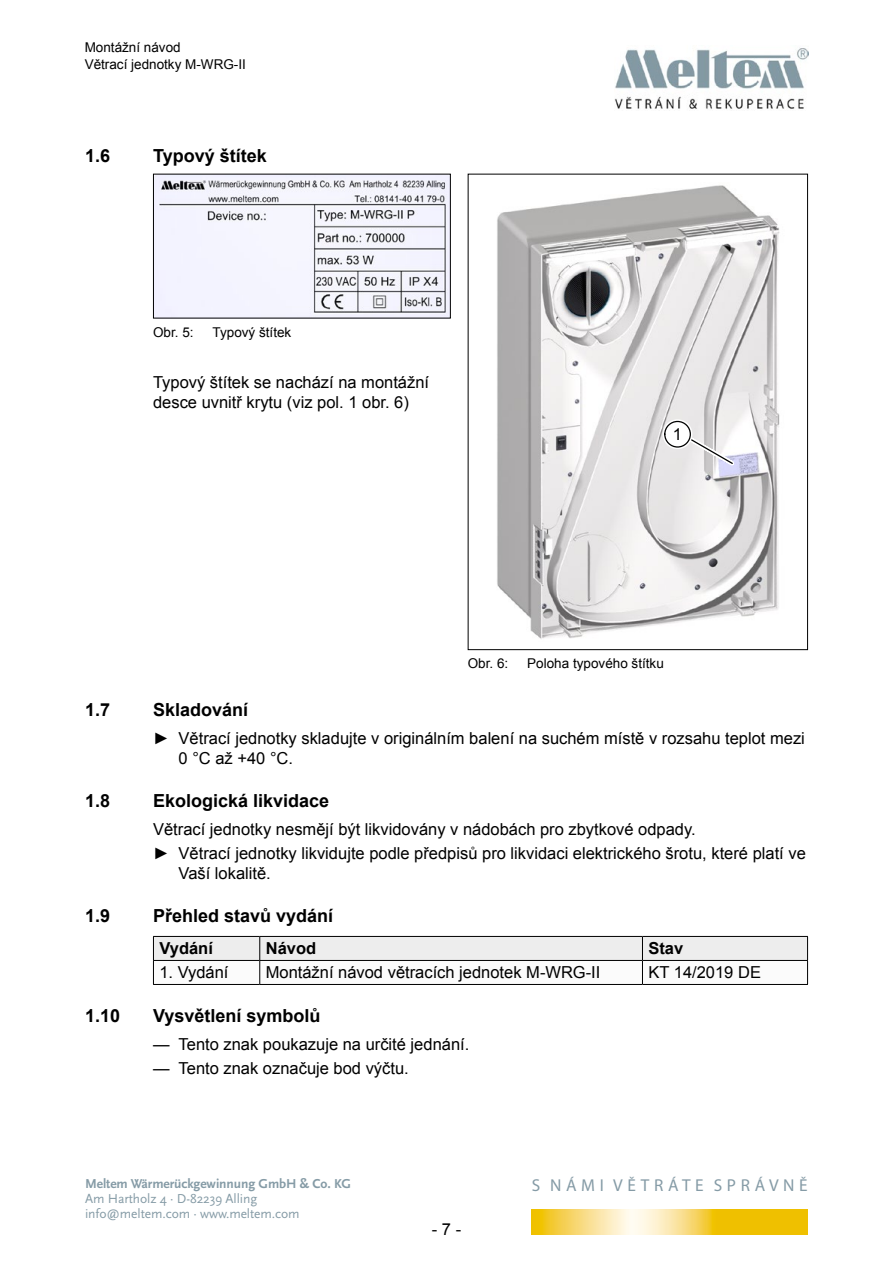
<style>
.page{position:relative;width:893px;height:1263px;background:#fff}
.page>*{position:absolute;margin:0;border:0;box-sizing:border-box;transform-origin:0 0}
.t1{font:700 18px "Arial";color:#000}
.t2{font:17.25px "Myriad Pro";letter-spacing:.27em;color:#859ba6}
.t3{font:16.5px/19.8px "Arial";color:#000}
.t4{font:700 16.5px "Arial";color:#000}
.t5{font:13.5px/16.2px "Arial";color:#000}
.t6{font:13.5px/15px "Scala Sans Pro";letter-spacing:-.005em;color:#859ba6}
.t7{font:700 13.5px "Scala Sans Pro";letter-spacing:-.005em;color:#859ba6}
</style>
<div class="page">
<svg style="left:531px;top:1209px;width:277px;height:25px;background:#f5d45a"></svg>
<img style="left:614px;top:48px;width:194px;height:61px">
<hr style="left:153px;top:984px;width:107px;height:1px;background:#000">
<hr style="left:260px;top:984px;width:382px;height:1px;background:#000">
<hr style="left:642px;top:984px;width:166px;height:1px;background:#000">
<svg style="left:153px;top:936px;width:655px;height:48px"></svg>
<img style="left:155px;top:176px;width:294px;height:140px">
<div style="left:153px;top:174px;width:298px;height:144px;border:1px solid #000"></div>
<img style="left:497px;top:185px;width:283px;height:454px">
<div style="left:468px;top:174px;width:340px;height:476px;border:1px solid #000"></div>
<svg style="left:660px;top:417px;width:78px;height:52px"></svg>
<div style="left:665px;top:421px;width:25px;height:26px;background:#fff;border-radius:50%"></div>
<div style="left:664px;top:421px;width:27px;height:27px;border:1px solid #000;border-radius:50%"></div>
<p class="t5" style="left:85px;top:40px;width:163px">Montážní návod<br>Větrací jednotky M-WRG-II</p>
<p class="t1" style="left:85px;top:144px;width:27px">1.6</p>
<p class="t1" style="left:153px;top:144px;width:115px">Typový štítek</p>
<p class="t5" style="left:153px;top:324px;width:42px">Obr. 5:</p>
<p class="t5" style="left:213px;top:324px;width:80px">Typový štítek</p>
<p class="t3" style="left:153px;top:373px;width:278px">Typový štítek se nachází na montážní desce uvnitř krytu (viz pol. 1 obr. 6)</p>
<p class="t3" style="left:673px;top:425px;width:11px">1</p>
<p class="t5" style="left:468px;top:656px;width:42px">Obr. 6:</p>
<p class="t5" style="left:527px;top:656px;width:138px">Poloha typového štítku</p>
<p class="t1" style="left:85px;top:697px;width:27px">1.7</p>
<p class="t1" style="left:153px;top:697px;width:97px">Skladování</p>
<p class="t3" style="left:179px;top:728px;width:628px;text-indent:-26px">► Větrací jednotky skladujte v originálním balení na suchém místě v rozsahu teplot mezi<br>0 °C až +40 °C.</p>
<p class="t1" style="left:85px;top:788px;width:27px">1.8</p>
<p class="t1" style="left:153px;top:788px;width:178px">Ekologická likvidace</p>
<p class="t3" style="left:153px;top:817px;width:654px;line-height:24px">Větrací jednotky nesmějí být likvidovány v nádobách pro zbytkové odpady.<br>► Větrací jednotky likvidujte podle předpisů pro likvidaci elektrického šrotu, které platí ve</p>
<p class="t3" style="left:179px;top:863px;width:94px">Vaší lokalitě.</p>
<p class="t1" style="left:85px;top:903px;width:27px">1.9</p>
<p class="t1" style="left:153px;top:903px;width:182px">Přehled stavů vydání</p>
<p class="t4" style="left:159px;top:938px;width:55px">Vydání</p>
<p class="t4" style="left:266px;top:938px;width:52px">Návod</p>
<p class="t4" style="left:648px;top:938px;width:36px">Stav</p>
<p class="t3" style="left:159px;top:963px;width:71px">1. Vydání</p>
<p class="t3" style="left:266px;top:963px;width:336px">Montážní návod větracích jednotek M-WRG-II</p>
<p class="t3" style="left:648px;top:963px;width:114px">KT 14/2019 DE</p>
<p class="t1" style="left:85px;top:1003px;width:37px">1.10</p>
<p class="t1" style="left:153px;top:1003px;width:169px">Vysvětlení symbolů</p>
<p class="t3" style="left:153px;top:1034px;width:318px">— Tento znak poukazuje na určité jednání.</p>
<p class="t3" style="left:153px;top:1058px;width:257px">— Tento znak označuje bod výčtu.</p>
<p class="t7" style="left:85px;top:1176px;width:267px">Meltem Wärmerückgewinnung GmbH &amp; Co. KG</p>
<p class="t6" style="left:85px;top:1191px;width:216px">Am Hartholz 4 · D-82239 Alling info@meltem.com · www.meltem.com</p>
<p class="t3" style="left:432px;top:1219px;width:31px">- 7 -</p>
<p class="t2" style="left:532px;top:1174px;width:278px">S NÁMI VĚTRÁTE SPRÁVNĚ</p>
</div>
